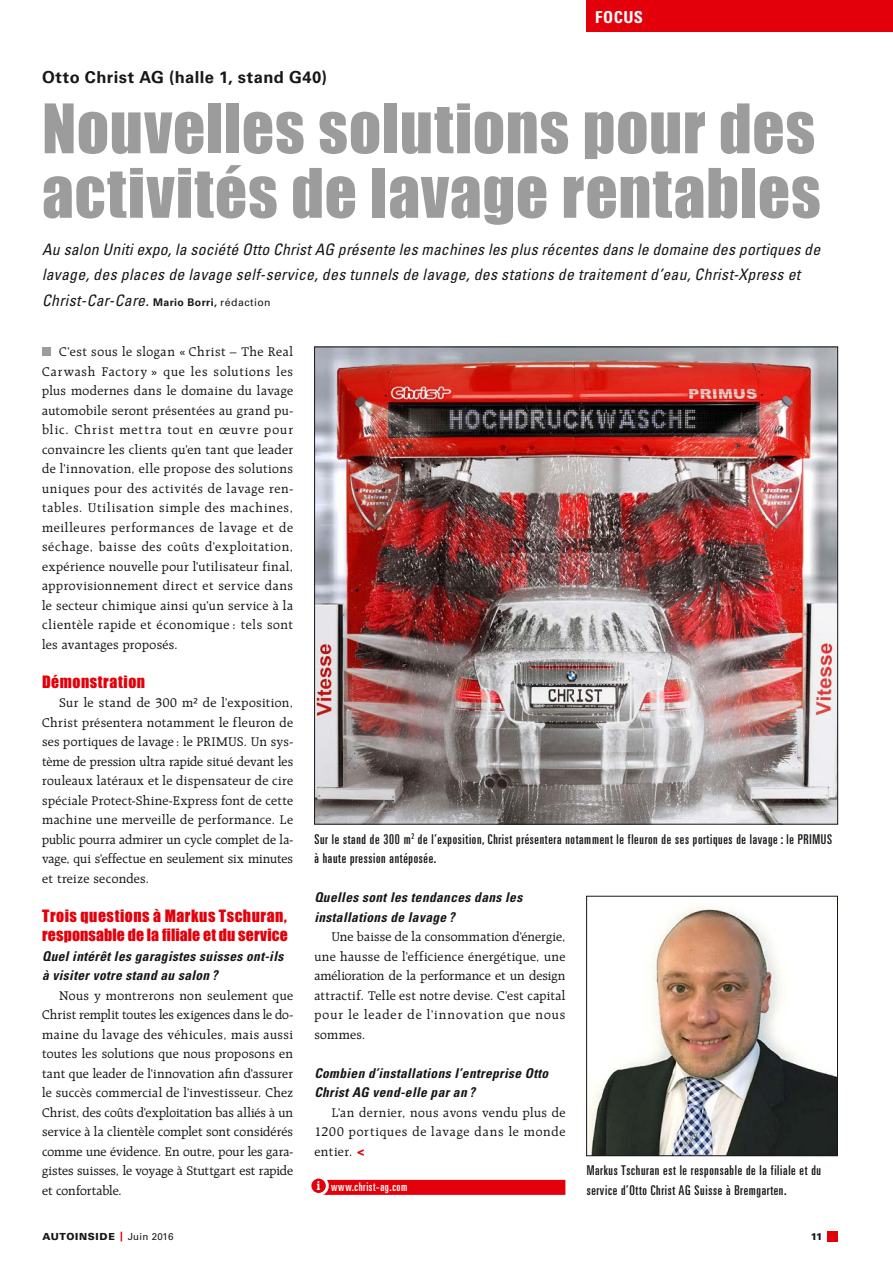
<style>
.page{position:relative;width:893px;height:1263px;background:#fff}
.page>*{position:absolute;margin:0;border:0;box-sizing:border-box;transform-origin:0 0}
.t1{font:63px/64.5px "Impact MT Std";letter-spacing:.015em;color:#9c9c9d}
.t2{font:700 16.5px "Univers LT Std";letter-spacing:.025em;color:#181716}
.t3{font:700 condensed 16.5px "Univers LT Std";letter-spacing:.025em;color:#fff}
.t4{font:italic condensed 15.75px/25.5px "Univers LT Std";letter-spacing:.02em;color:#181716}
.t5{font:15.75px/19.5px "Impact MT Std";letter-spacing:.03em;color:#e3000b}
.t6{font:13.5px/19.5px "Raleigh LT Std";letter-spacing:.03em;color:#181716;text-align:justify}
.t7{font:ultra-condensed 13.5px/19.5px "Univers LT Std";letter-spacing:.05em;color:#181716}
.t8{font:italic 700 condensed 13.5px/19.5px "Univers LT Std";letter-spacing:.025em;color:#181716}
.t9{font:ultra-condensed 12px "Univers LT Std";letter-spacing:.05em;color:#fff}
.t10{font:900 9.75px "Univers LT Std";letter-spacing:.07em;color:#181716}
.s1{font-weight:700;font-style:normal;font-stretch:normal;font-size:10.5px}
.s2{font-style:normal;font-stretch:normal;font-size:10.5px}
.s3{font-family:"Impact MT Std";color:#e3000b}
.s4{font-family:"Raleigh LT Std";font-weight:700;font-stretch:normal;font-size:13.5px}
.s5{color:#e3000b}
.s6{font-weight:400}
</style>
<div class="page">
<div style="left:42px;top:348px;width:9px;height:8px;background:#9c9c9d"></div>
<img style="left:316px;top:349px;width:520px;height:473px">
<img style="left:588px;top:906px;width:248px;height:248px">
<div style="left:586px;top:896px;width:252px;height:260px;border:1px solid #181716"></div>
<div style="left:314px;top:1180px;width:251px;height:15px;background:#e3000b"></div>
<svg style="left:310px;top:1177px;width:17px;height:17px"></svg>
<div style="left:308px;top:1175px;width:21px;height:21px;border:3px solid #fff;border-radius:50%"></div>
<div style="left:587px;top:0;width:306px;height:32px;background:#e3000b"></div>
<div style="left:827px;top:1231px;width:11px;height:11px;background:#e3000b"></div>
<p class="t3" style="left:595px;top:7px;width:49px">FOCUS</p>
<p class="t2" style="left:42px;top:68px;width:286px">Otto Christ AG (halle 1, stand G40)</p>
<h1 class="t1" style="left:42px;top:95px;width:780px">Nouvelles solutions pour des activités de lavage rentables</h1>
<p class="t4" style="left:42px;top:236px;width:780px">Au salon Uniti expo, la société Otto Christ AG présente les machines les plus récentes dans le domaine des portiques de lavage, des places de lavage self-service, des tunnels de lavage, des stations de traitement d’eau, Christ-Xpress et<br>Christ-Car-Care. <span class="s1">Mario Borri,</span> <span class="s2">rédaction</span></p>
<p class="t6" style="left:42px;top:342px;width:253px;text-indent:17px">C’est sous le slogan « Christ – The Real Carwash Factory » que les solutions les plus modernes dans le domaine du lavage automobile seront présentées au grand pu&shy;blic. Christ mettra tout en œuvre pour convaincre les clients qu’en tant que leader de l’innovation, elle propose des solutions uniques pour des activités de lavage ren&shy;tables. Utilisation simple des machines, meilleures performances de lavage et de séchage, baisse des coûts d’exploitation, expérience nouvelle pour l’utilisateur final, approvisionnement direct et service dans le secteur chimique ainsi qu’un service à la clientèle rapide et économique : tels sont les avantages proposés.</p>
<p class="t5" style="left:42px;top:671px;width:105px">Démonstration</p>
<p class="t6" style="left:42px;top:693px;width:253px;text-indent:17px">Sur le stand de 300 m² de l’exposition, Christ présentera notamment le fleuron de ses portiques de lavage : le PRIMUS. Un sys&shy;tème de pression ultra rapide situé devant les rouleaux latéraux et le dispensateur de cire spéciale Protect-Shine-Express font de cette machine une merveille de performance. Le public pourra admirer un cycle complet de la&shy;vage, qui s’effectue en seulement six minutes et treize secondes.</p>
<p class="t5" style="left:42px;top:905px;width:247px">Trois questions à Markus Tschuran, responsable de la filiale et du service</p>
<p class="t8" style="left:42px;top:946px;width:243px">Quel intérêt les garagistes suisses ont-ils à visiter votre stand au salon ?</p>
<p class="t6" style="left:42px;top:986px;width:253px;text-indent:17px">Nous y montrerons non seulement que Christ remplit toutes les exigences dans le do&shy;maine du lavage des véhicules, mais aussi toutes les solutions que nous proposons en tant que leader de l’innovation afin d’assurer le succès commercial de l’investisseur. Chez Christ, des coûts d’exploitation bas alliés à un service à la clientèle complet sont considérés comme une évidence. En outre, pour les gara&shy;gistes suisses, le voyage à Stuttgart est rapide et confortable.</p>
<p class="t7" style="left:314px;top:829px;width:519px">Sur le stand de 300 m<sup>2</sup> de l’exposition, Christ présentera notamment le fleuron de ses portiques de lavage : le PRIMUS à haute pression antéposée.</p>
<p class="t8" style="left:314px;top:888px;width:209px">Quelles sont les tendances dans les installations de lavage ?</p>
<p class="t6" style="left:314px;top:927px;width:253px;text-indent:17px">Une baisse de la consommation d’énergie, une hausse de l’efficience énergétique, une amélioration de la performance et un design attractif. Telle est notre devise. C’est capital pour le leader de l’innovation que nous sommes.</p>
<p class="t8" style="left:314px;top:1063px;width:235px">Combien d’installations l’entreprise Otto<br>Christ AG vend-elle par an ?</p>
<p class="t6" style="left:314px;top:1103px;width:253px;text-indent:17px">L’an dernier, nous avons vendu plus de 1200 portiques de lavage dans le monde entier. <span class="s3">&lt;</span></p>
<p class="t7" style="left:587px;top:1161px;width:236px">Markus Tschuran est le responsable de la filiale et du service d’Otto Christ AG Suisse à Bremgarten.</p>
<p class="t9" style="left:316px;top:1179px;width:92px"><span class="s4">i</span> www.christ-ag.com</p>
<p class="t10" style="left:43px;top:1231px;width:133px">AUTOINSIDE <span class="s5">|</span> <span class="s6">Juin 2016</span></p>
<p class="t10" style="left:811px;top:1231px;width:13px">11</p>
</div>
